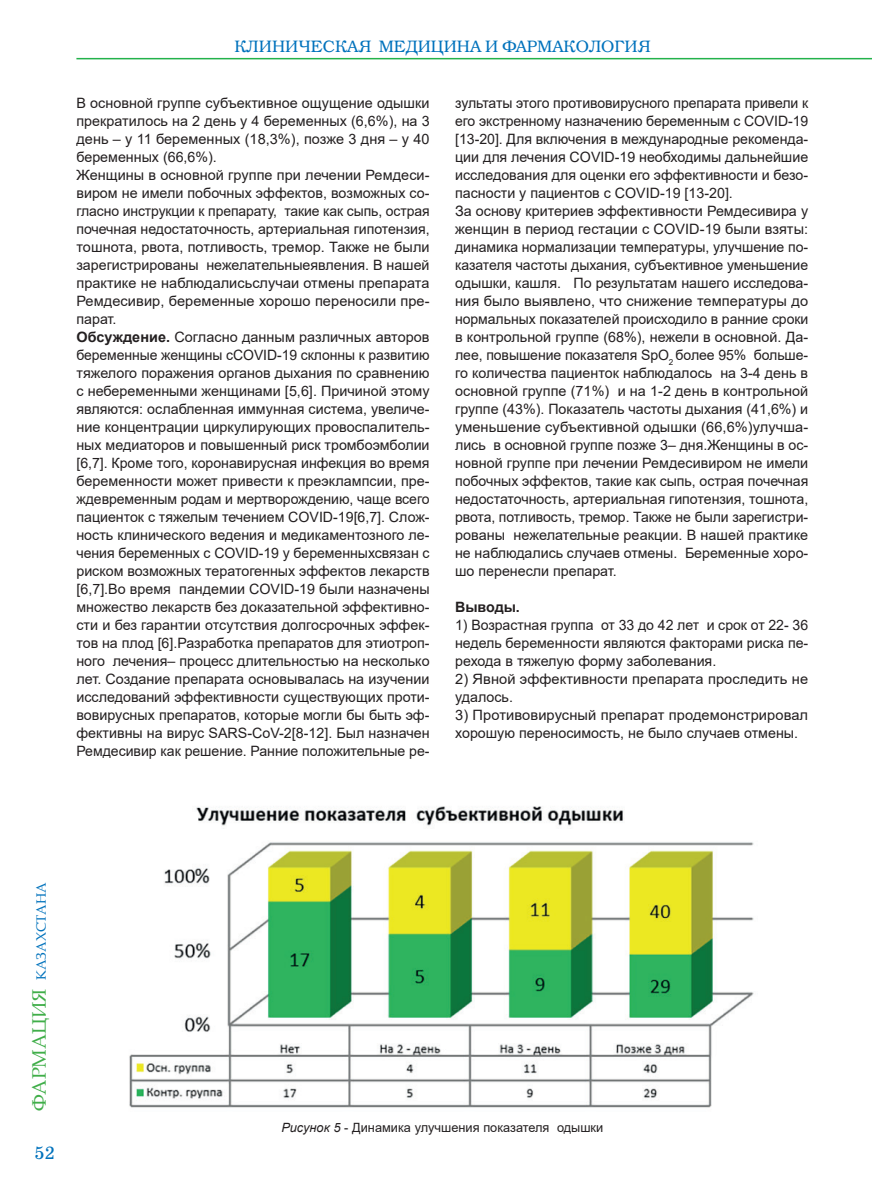
<style>
.page{position:relative;width:872px;height:1187px;background:#fff}
.page>*{position:absolute;margin:0;border:0;box-sizing:border-box;transform-origin:0 0}
.t1{font:18px "DS School";color:#0072bc}
.t2{font:16.5px "K Bookman";color:#0072bc}
.t3{font:14.25px/18px "Arial";color:#231f20}
.t4{font:700 14.25px "Arial";color:#231f20}
.t5{font:13.5px "Book Antiqua";color:#0072bc}
.t6{font:12.75px "Arial";color:#231f20}
.s1{font-weight:700}
.s2{font-size:19.5px;color:#40ae49}
.s3{font-style:italic}
</style>
<div class="page">
<hr style="left:76px;top:58px;width:796px;height:1px;background:#23b24b">
<img style="left:129px;top:806px;width:625px;height:302px">
<p class="t2" style="left:234px;top:36px;width:417px">КЛИНИЧЕСКАЯ МЕДИЦИНА И ФАРМАКОЛОГИЯ</p>
<p class="t3" style="left:76px;top:94px;width:355px">В основной группе субъективное ощущение одышки прекратилось на 2 день у 4 беременных (6,6%), на 3 день – у 11 беременных (18,3%), позже 3 дня – у 40 беременных (66,6%).<br>Женщины в основной группе при лечении Ремдеси&shy;виром не имели побочных эффектов, возможных со&shy;гласно инструкции к препарату, такие как сыпь, острая почечная недостаточность, артериальная гипотензия, тошнота, рвота, потливость, тремор. Также не были зарегистрированы нежелательныеявления. В нашей практике не наблюдалисьслучаи отмены препарата Ремдесивир, беременные хорошо переносили пре&shy;парат.<br><span class="s1">Обсуждение.</span> Согласно данным различных авторов беременные женщины cCOVID-19 склонны к развитию тяжелого поражения органов дыхания по сравнению с небеременными женщинами [5,6]. Причиной этому являются: ослабленная иммунная система, увеличе&shy;ние концентрации циркулирующих провоспалитель&shy;ных медиаторов и повышенный риск тромбоэмболии [6,7]. Кроме того, коронавирусная инфекция во время беременности может привести к преэклампсии, пре&shy;ждевременным родам и мертворождению, чаще всего пациенток с тяжелым течением COVID-19[6,7]. Слож&shy;ность клинического ведения и медикаментозного ле&shy;чения беременных с COVID-19 у беременныхсвязан с риском возможных тератогенных эффектов лекарств [6,7].Во время пандемии COVID-19 были назначены множество лекарств без доказательной эффективно&shy;сти и без гарантии отсутствия долгосрочных эффек&shy;тов на плод [6].Разработка препаратов для этиотроп&shy;ного лечения– процесс длительностью на несколько лет. Создание препарата основывалась на изучении исследований эффективности существующих проти&shy;вовирусных препаратов, которые могли бы быть эф&shy;фективны на вирус SARS-CoV-2[8-12]. Был назначен Ремдесивир как решение. Ранние положительные ре-</p>
<p class="t3" style="left:455px;top:94px;width:355px">зультаты этого противовирусного препарата привели к его экстренному назначению беременным с COVID-19 [13-20]. Для включения в международные рекоменда&shy;ции для лечения COVID-19 необходимы дальнейшие исследования для оценки его эффективности и безо&shy;пасности у пациентов с COVID-19 [13-20].<br>За основу критериев эффективности Ремдесивира у женщин в период гестации с COVID-19 были взяты: динамика нормализации температуры, улучшение по&shy;казателя частоты дыхания, субъективное уменьшение одышки, кашля. По результатам нашего исследова&shy;ния было выявлено, что снижение температуры до нормальных показателей происходило в ранние сроки в контрольной группе (68%), нежели в основной. Да&shy;лее, повышение показателя SpO<sub>2</sub> более 95% больше&shy;го количества пациенток наблюдалось на 3-4 день в основной группе (71%) и на 1-2 день в контрольной группе (43%). Показатель частоты дыхания (41,6%) и уменьшение субъективной одышки (66,6%)улучша&shy;лись в основной группе позже 3– дня.Женщины в ос&shy;новной группе при лечении Ремдесивиром не имели побочных эффектов, такие как сыпь, острая почечная недостаточность, артериальная гипотензия, тошнота, рвота, потливость, тремор. Также не были зарегистри&shy;рованы нежелательные реакции. В нашей практике не наблюдались случаев отмены. Беременные хоро&shy;шо перенесли препарат.</p>
<p class="t4" style="left:455px;top:597px;width:66px">Выводы.</p>
<p class="t3" style="left:455px;top:616px;width:354px;text-align:justify">1) Возрастная группа от 33 до 42 лет и срок от 22- 36 недель беременности являются факторами риска пе&shy;рехода в тяжелую форму заболевания.</p>
<p class="t3" style="left:455px;top:670px;width:354px">2) Явной эффективности препарата проследить не удалось.</p>
<p class="t3" style="left:455px;top:706px;width:354px">3) Противовирусный препарат продемонстрировал хорошую переносимость, не было случаев отмены.</p>
<p class="t5" style="left:32px;top:1111px;width:230px;rotate:-90deg"><span class="s2">ФАРМАЦИЯ</span> КАЗАХСТАНА</p>
<p class="t1" style="left:34px;top:1142px;width:22px">52</p>
<p class="t6" style="left:281px;top:1118px;width:323px"><span class="s3">Рисунок 5</span> - Динамика улучшения показателя одышки</p>
</div>
